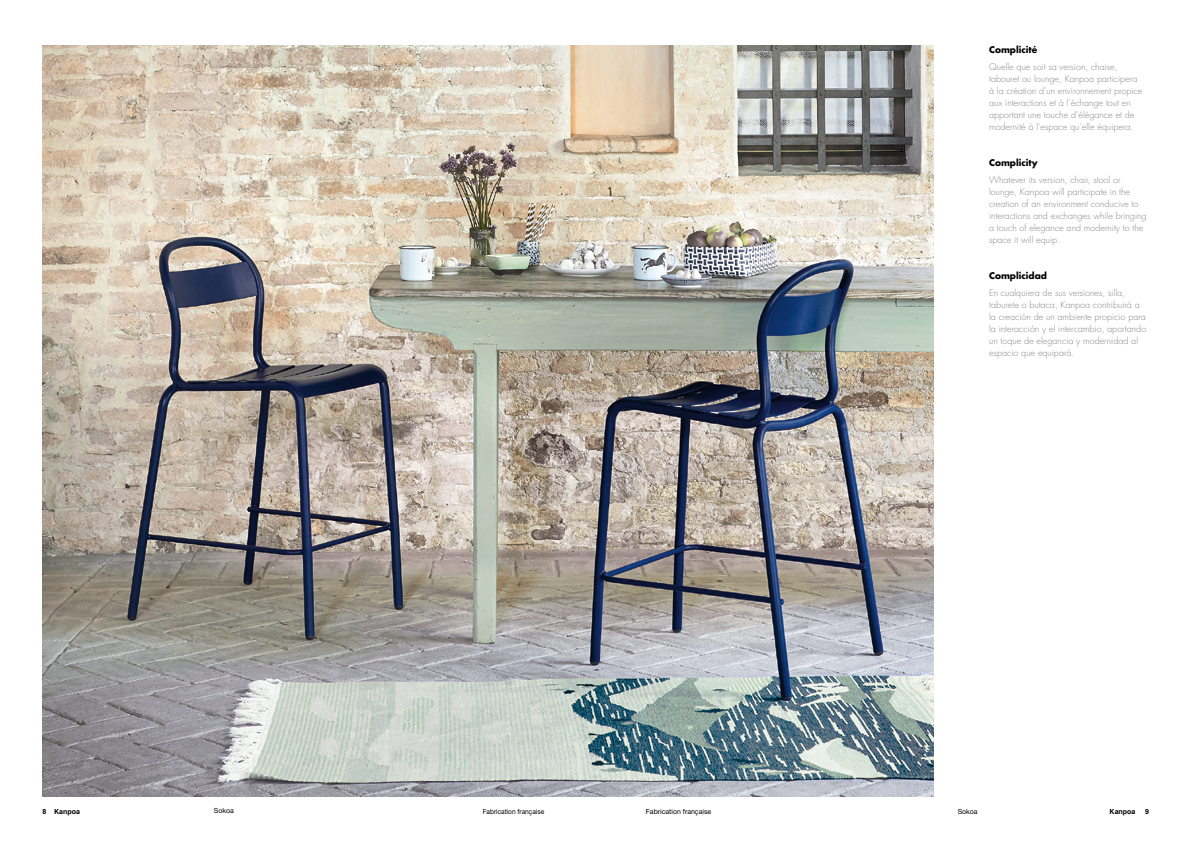
<style>
.page{position:relative;width:1191px;height:842px;background:#fff}
.page>*{position:absolute;margin:0;border:0;box-sizing:border-box;transform-origin:0 0}
.t1{font:300 9px/12px "Futura Std";color:#878787}
.t2{font:700 9px "Futura Std";color:#000}
.t3{font:7px "Helvetica Neue LT Std";color:#000}
.t4{font:7px "Helvetica Neue LT Std";color:#000;scale:.94 1}
.t5{font:700 7px "Helvetica";color:#000}
</style>
<div class="page">
<img style="left:43px;top:45px;width:890px;height:752px">
<p class="t2" style="left:989px;top:43px;width:50px">Complicité</p>
<p class="t1" style="left:989px;top:61px;width:155px">Quelle que soit sa version, chaise, tabouret ou lounge, Kanpoa participera à la création d’un environnement propice aux interactions et à l’échange tout en apportant une touche d’élégance et de modernité à l’espace qu’elle équipera.</p>
<p class="t2" style="left:989px;top:156px;width:50px">Complicity</p>
<p class="t1" style="left:989px;top:174px;width:159px">Whatever its version, chair, stool or lounge, Kanpoa will participate in the creation of an environment conducive to interactions and exchanges while bringing a touch of elegance and modernity to the space it will equip.</p>
<p class="t2" style="left:989px;top:269px;width:59px">Complicidad</p>
<p class="t1" style="left:989px;top:287px;width:159px">En cualquiera de sus versiones, silla, taburete o butaca, Kanpoa contribuirá a la creación de un ambiente propicio para la interacción y el intercambio, aportando un toque de elegancia y modernidad al espacio que equipará.</p>
<p class="t5" style="left:43px;top:807px;width:39px">8 Kanpoa</p>
<p class="t3" style="left:214px;top:806px;width:21px">Sokoa</p>
<p class="t4" style="left:483px;top:807px;width:67px">Fabrication française</p>
<p class="t3" style="left:646px;top:807px;width:67px">Fabrication française</p>
<p class="t3" style="left:957px;top:807px;width:21px">Sokoa</p>
<p class="t5" style="left:1109px;top:807px;width:27px">Kanpoa</p>
<p class="t5" style="left:1145px;top:807px;width:5px">9</p>
</div>
